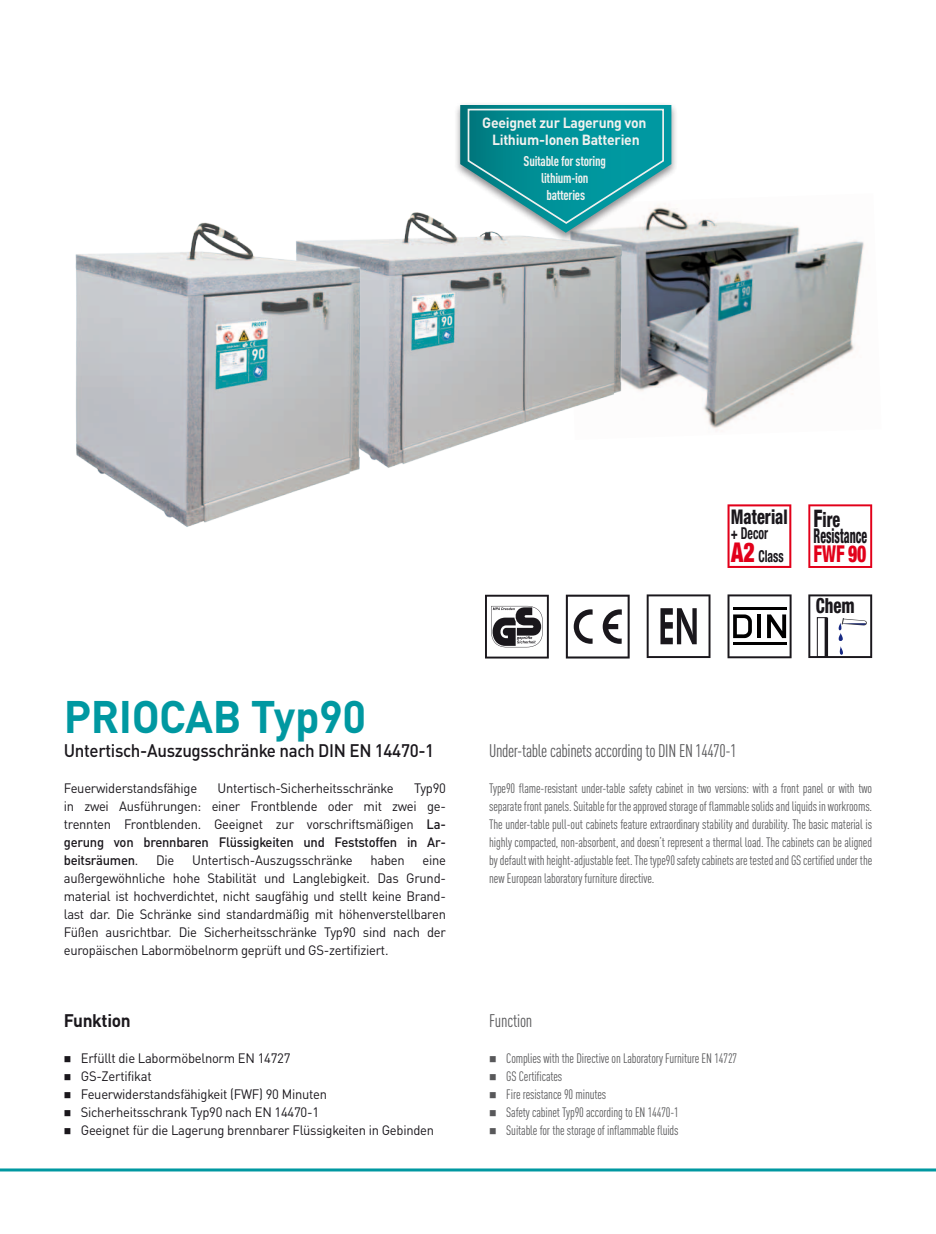
<style>
.page{position:relative;width:936px;height:1234px;background:#fff}
.page>*{position:absolute;margin:0;border:0;box-sizing:border-box;transform-origin:0 0}
.t1{font:700 45px "DINOT";letter-spacing:-.01em;color:#0098a1}
.t2{font:800 condensed 23.25px "Helvetica Neue LT Std";color:#e2001a;scale:.77 1}
.t3{font:800 condensed 20.85px "Helvetica Neue LT Std";color:#1a171c;scale:.8 1}
.t4{font:800 condensed 20.85px "Helvetica Neue LT Std";color:#1a171c;scale:.77 1}
.t5{font:800 condensed 20.4px "Helvetica Neue LT Std";color:#1a171c;scale:.58 1}
.t6{font:800 condensed 20.25px "Helvetica Neue LT Std";color:#1a171c;scale:.81 1}
.t7{font:500 18px "DINOT";letter-spacing:-.02em;color:#1a171c;scale:.94 1}
.t8{font:condensed 18px "DINOT";letter-spacing:-.02em;color:#58585a}
.t9{font:700 18px "DINOT";letter-spacing:-.02em;color:#1a171c;scale:.96 1}
.t10{font:condensed 18px "DINOT";letter-spacing:-.02em;color:#58585a;scale:.96 1}
.t11{font:700 condensed 16.5px/23.1px "Helvetica Neue LT Std";color:#1a171c;scale:.72 1}
.t12{font:700 14.55px/17.5px "DINOT";letter-spacing:-.02em;color:#f1f1ef;text-align:center;scale:.96 1}
.t13{font:700 condensed 13.95px/16.8px "DINOT";letter-spacing:-.02em;color:#f1f1ef;text-align:center;scale:.96 1}
.t14{font:13.5px/18px "DINOT";letter-spacing:-.02em;color:#1a171c;text-align:justify;scale:.96 1}
.t15{font:condensed 13.5px/18px "DINOT";letter-spacing:-.01em;color:#58585a;text-align:justify;scale:.96 1}
.s1{font-weight:900;font-size:27.3px;color:#e2001a}
.s2{font-size:24.15px}
.s3{font-weight:900}
.s4{font-weight:500}
</style>
<div class="page">
<svg style="left:727px;top:504px;width:64px;height:64px"></svg>
<svg style="left:808px;top:594px;width:64px;height:64px"></svg>
<svg style="left:808px;top:504px;width:64px;height:64px"></svg>
<svg style="left:646px;top:594px;width:64px;height:64px"></svg>
<svg style="left:727px;top:594px;width:64px;height:64px"></svg>
<svg style="left:485px;top:594px;width:64px;height:64px"></svg>
<svg style="left:566px;top:594px;width:63px;height:64px"></svg>
<img style="left:657px;top:213px;width:207px;height:216px">
<img style="left:395px;top:212px;width:262px;height:254px">
<img style="left:75px;top:222px;width:320px;height:305px">
<div style="left:453px;top:102px;width:225px;height:141px;background:#1a171c;opacity:.5"></div>
<svg style="left:460px;top:105px;width:211px;height:128px"></svg>
<hr style="left:0;top:1168px;width:935px;height:3px;background:#0098a1">
<p class="t12" style="left:482px;top:113px;width:173px">Geeignet zur Lagerung von<br>Lithium-Ionen Batterien</p>
<p class="t13" style="left:523px;top:153px;width:87px">Suitable for storing lithium-ion batteries</p>
<h3 class="t6" style="left:730px;top:503px;width:72px">Material</h3>
<p class="t11" style="left:730px;top:520px;width:75px">+ Decor<br><span class="s1">A2</span> Class</p>
<h3 class="t4" style="left:813px;top:506px;width:36px"><span class="s2">F</span>ire</h3>
<h3 class="t5" style="left:813px;top:523px;width:94px">Resistance</h3>
<h2 class="t2" style="left:813px;top:539px;width:70px">FWF <span class="s3">90</span></h2>
<h3 class="t3" style="left:815px;top:593px;width:50px">Chem</h3>
<h1 class="t1" style="left:64px;top:686px;width:304px">PRIOCAB Typ90</h1>
<h3 class="t7" style="left:64px;top:738px;width:395px">Untertisch-Auszugsschränke nach DIN EN 14470-1</h3>
<h3 class="t8" style="left:489px;top:739px;width:249px">Under-table cabinets according to DIN EN 14470-1</h3>
<p class="t14" style="left:64px;top:778px;width:140px">Feuerwiderstandsfähige</p>
<p class="t14" style="left:217px;top:778px;width:185px">Untertisch-Sicherheitsschränke</p>
<p class="t15" style="left:489px;top:778px;width:400px">Type90 flame-resistant under-table safety cabinet in two versions: with a front panel or with two separate front panels. Suitable for the approved storage of flammable solids and liquids in workrooms.<br>The under-table pull-out cabinets feature extraordinary stability and durability. The basic material is highly compacted, non-absorbent, and doesn‘t represent a thermal load. The cabinets can be aligned by default with height-adjustable feet. The type90 safety cabinets are tested and GS certified under the new European laboratory furniture directive.</p>
<p class="t14" style="left:64px;top:778px;width:399px;text-indent:350px">Typ90 in zwei Ausführungen: einer Frontblende oder mit zwei ge&shy;trennten Frontblenden. Geeignet zur vorschriftsmäßigen <span class="s4">La&shy;gerung von brennbaren Flüssigkeiten und Feststoffen in Ar&shy;beitsräumen</span>.</p>
<p class="t14" style="left:64px;top:850px;width:399px;text-indent:358px">eine außergewöhnliche hohe Stabilität und Langlebigkeit. Das Grund&shy;material ist hochverdichtet, nicht saugfähig und stellt keine Brand&shy;last dar. Die Schränke sind standardmäßig mit höhenverstellbaren Füßen ausrichtbar. Die Sicherheitsschränke Typ90 sind nach der europäischen Labormöbelnorm geprüft und GS-zertifiziert.</p>
<p class="t14" style="left:156px;top:850px;width:21px">Die</p>
<p class="t14" style="left:192px;top:850px;width:169px">Untertisch-Auszugsschränke</p>
<p class="t14" style="left:370px;top:850px;width:37px">haben</p>
<h3 class="t9" style="left:64px;top:1008px;width:71px">Funktion</h3>
<h3 class="t10" style="left:489px;top:1009px;width:46px">Function</h3>
<p class="t14" style="left:81px;top:1048px;width:369px;text-align:left">Erfüllt die Labormöbelnorm EN 14727<br>GS-Zertifikat<br>Feuerwiderstandsfähigkeit (FWF) 90 Minuten Sicherheitsschrank Typ90 nach EN 14470-1<br>Geeignet für die Lagerung brennbarer Flüssigkeiten in Gebinden</p>
<p class="t15" style="left:506px;top:1048px;width:242px;text-align:left">Complies with the Directive on Laboratory Furniture EN 14727<br>GS Certificates<br>Fire resistance 90 minutes<br>Safety cabinet Typ90 according to EN 14470-1<br>Suitable for the storage of inflammable fluids</p>
</div>
